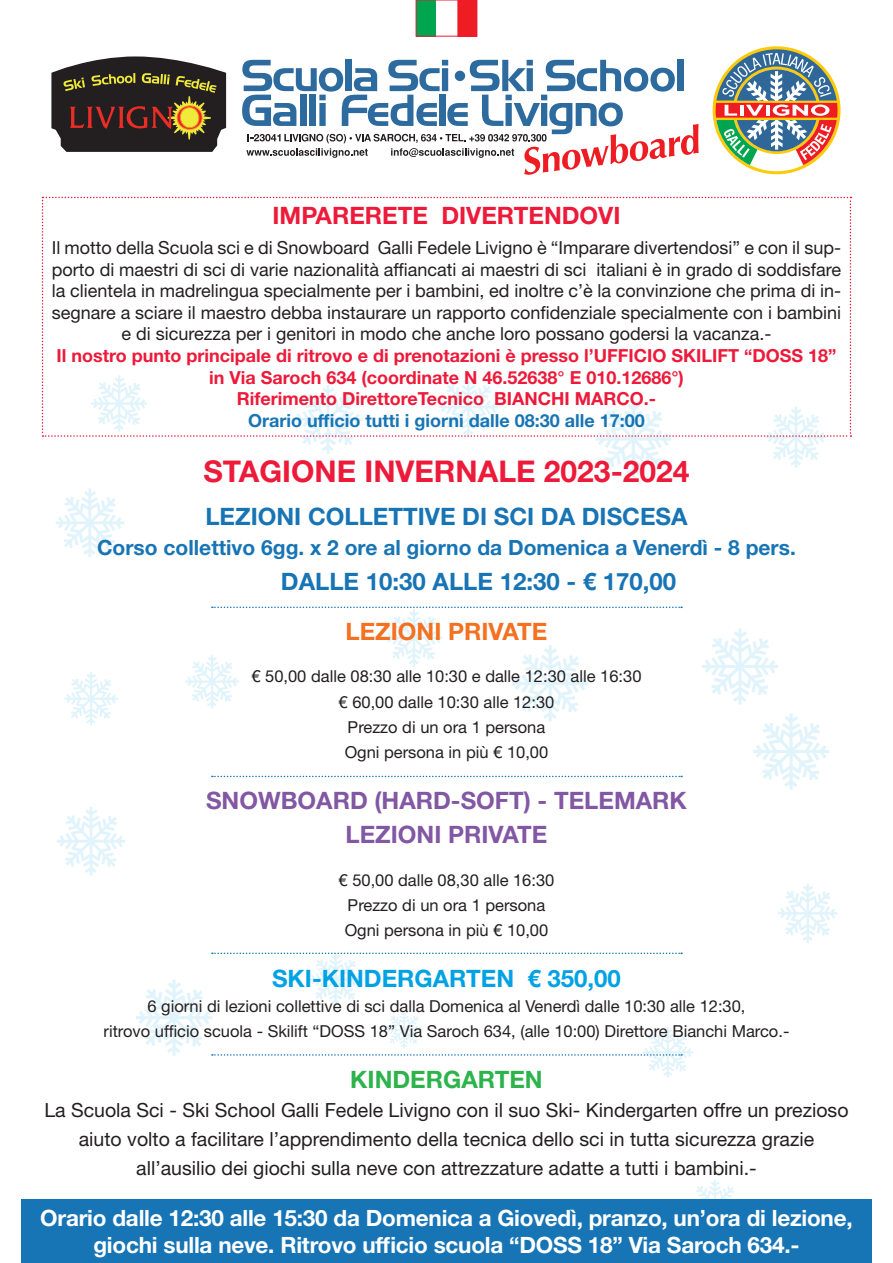
<style>
.page{position:relative;width:893px;height:1263px;background:#fff}
.page>*{position:absolute;margin:0;border:0;box-sizing:border-box;transform-origin:0 0}
.t1{font:700 30px "Helvetica Neue LT Std";color:#ed1a3a}
.t2{font:700 24px "Helvetica Neue LT Std";color:#1774b5}
.t3{font:700 24px "Helvetica Neue LT Std";color:#8257a3}
.t4{font:700 24px "Helvetica Neue LT Std";color:#00a2e4}
.t5{font:700 24px "Helvetica Neue LT Std";color:#ed1a3a}
.t6{font:700 24px "Helvetica Neue LT Std";color:#f37121}
.t7{font:700 24px "Helvetica Neue LT Std";color:#2cb34b}
.t8{font:700 22.5px/27px "Helvetica Neue LT Std";letter-spacing:-.01em;color:#fff;text-align:center}
.t9{font:700 21px "Helvetica Neue LT Std";color:#1774b5}
.t10{font:19.5px/29px "Helvetica Neue LT Std";color:#231f20;text-align:center}
.t11{font:18px/21.6px "Helvetica Neue LT Std";color:#231f20;text-align:center}
.t12{font:700 18px "Helvetica Neue LT Std";color:#ed1a3a}
.t13{font:700 18px "Helvetica Neue LT Std";color:#1774b5}
.t14{font:16.5px/25.3px "Helvetica Neue LT Std";color:#231f20;text-align:center}
</style>
<div class="page">
<svg style="left:64px;top:672px;width:54px;height:53px"></svg>
<svg style="left:57px;top:807px;width:68px;height:68px"></svg>
<svg style="left:56px;top:488px;width:68px;height:69px"></svg>
<svg style="left:702px;top:628px;width:76px;height:76px"></svg>
<svg style="left:753px;top:713px;width:76px;height:77px"></svg>
<svg style="left:778px;top:884px;width:59px;height:59px"></svg>
<svg style="left:696px;top:1180px;width:38px;height:19px"></svg>
<svg style="left:242px;top:60px;width:457px;height:115px"></svg>
<svg style="left:716px;top:49px;width:121px;height:122px"></svg>
<svg style="left:51px;top:56px;width:175px;height:96px;background:#514336"></svg>
<svg style="left:42px;top:197px;width:809px;height:280px"></svg>
<div style="left:21px;top:1199px;width:851px;height:64px;background:#1774b5"></div>
<svg style="left:185px;top:606px;width:497px;height:115px"></svg>
<svg style="left:212px;top:776px;width:470px;height:1px"></svg>
<svg style="left:136px;top:952px;width:557px;height:125px"></svg>
<svg style="left:418px;top:2px;width:18px;height:33px"></svg>
<svg style="left:457px;top:2px;width:18px;height:33px"></svg>
<div style="left:416px;top:0;width:61px;height:37px;border:1px solid #ed1a3a"></div>
<p class="t5" style="left:272px;top:200px;width:349px">IMPARERETE DIVERTENDOVI</p>
<p class="t11" style="left:52px;top:236px;width:791px">Il motto della Scuola sci e di Snowboard Galli Fedele Livigno è “Imparare divertendosi” e con il sup&shy;porto di maestri di sci di varie nazionalità affiancati ai maestri di sci italiani è in grado di soddisfare la clientela in madrelingua specialmente per i bambini, ed inoltre c’è la convinzione che prima di in&shy;segnare a sciare il maestro debba instaurare un rapporto confidenziale specialmente con i bambini e di sicurezza per i genitori in modo che anche loro possano godersi la vacanza.-</p>
<p class="t12" style="left:57px;top:344px;width:781px">Il nostro punto principale di ritrovo e di prenotazioni è presso l’UFFICIO SKILIFT “DOSS 18”</p>
<p class="t12" style="left:209px;top:366px;width:476px">in Via Saroch 634 (coordinate N 46.52638° E 010.12686°)</p>
<p class="t12" style="left:237px;top:388px;width:421px">Riferimento DirettoreTecnico BIANCHI MARCO.-</p>
<p class="t13" style="left:248px;top:409px;width:398px">Orario ufficio tutti i giorni dalle 08:30 alle 17:00</p>
<p class="t1" style="left:203px;top:452px;width:488px">STAGIONE INVERNALE 2023-2024</p>
<p class="t2" style="left:205px;top:501px;width:484px">LEZIONI COLLETTIVE DI SCI DA DISCESA</p>
<p class="t9" style="left:97px;top:535px;width:700px">Corso collettivo 6gg. x 2 ore al giorno da Domenica a Venerdì - 8 pers.</p>
<p class="t2" style="left:281px;top:566px;width:397px">DALLE 10:30 ALLE 12:30 - € 170,00</p>
<p class="t6" style="left:345px;top:617px;width:203px">LEZIONI PRIVATE</p>
<p class="t14" style="left:251px;top:664px;width:392px">€ 50,00 dalle 08:30 alle 10:30 e dalle 12:30 alle 16:30</p>
<p class="t14" style="left:339px;top:689px;width:217px">€ 60,00 dalle 10:30 alle 12:30</p>
<p class="t14" style="left:348px;top:714px;width:199px">Prezzo di un ora 1 persona</p>
<p class="t14" style="left:345px;top:740px;width:205px">Ogni persona in più € 10,00</p>
<p class="t3" style="left:206px;top:785px;width:482px">SNOWBOARD (HARD-SOFT) - TELEMARK</p>
<p class="t3" style="left:345px;top:820px;width:203px">LEZIONI PRIVATE</p>
<p class="t14" style="left:339px;top:867px;width:217px">€ 50,00 dalle 08,30 alle 16:30</p>
<p class="t14" style="left:348px;top:892px;width:199px">Prezzo di un ora 1 persona</p>
<p class="t14" style="left:345px;top:917px;width:205px">Ogni persona in più € 10,00</p>
<p class="t4" style="left:272px;top:963px;width:350px">SKI-KINDERGARTEN € 350,00</p>
<p class="t14" style="left:104px;top:993px;width:687px">6 giorni di lezioni collettive di sci dalla Domenica al Venerdì dalle 10:30 alle 12:30,<br>ritrovo ufficio scuola - Skilift “DOSS 18” Via Saroch 634, (alle 10:00) Direttore Bianchi Marco.-</p>
<p class="t7" style="left:350px;top:1065px;width:194px">KINDERGARTEN</p>
<p class="t10" style="left:44px;top:1095px;width:806px">La Scuola Sci - Ski School Galli Fedele Livigno con il suo Ski- Kindergarten offre un prezioso aiuto volto a facilitare l’apprendimento della tecnica dello sci in tutta sicurezza grazie all’ausilio dei giochi sulla neve con attrezzature adatte a tutti i bambini.-</p>
<p class="t8" style="left:40px;top:1203px;width:814px">Orario dalle 12:30 alle 15:30 da Domenica a Giovedì, pranzo, un’ora di lezione, giochi sulla neve. Ritrovo ufficio scuola “DOSS 18” Via Saroch 634.-</p>
</div>
